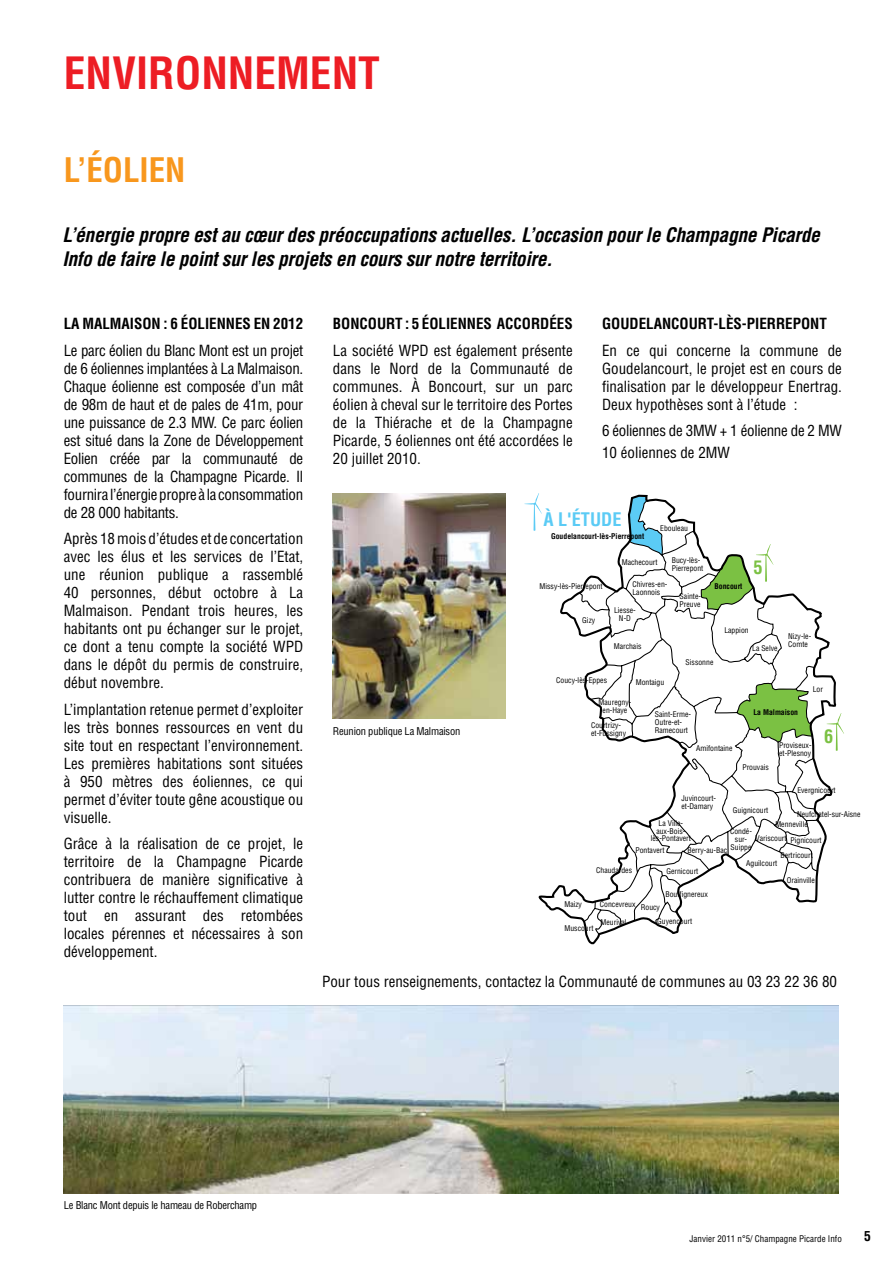
<style>
.page{position:relative;width:893px;height:1263px;background:#fff}
.page>*{position:absolute;margin:0;border:0;box-sizing:border-box;transform-origin:0 0}
.t1{font:700 condensed 43.5px "Helvetica";color:#ed1d24}
.t2{font:700 condensed 33px "Helvetica";color:#f8971d}
.t3{font:italic 700 condensed 19.5px/23.4px "Helvetica";letter-spacing:-.015em;color:#000}
.t4{font:700 condensed 18.3px "Helvetica";color:#5bcbf5}
.t5{font:700 condensed 18.3px "Helvetica";color:#7bc143}
.t6{font:condensed 15px/18px "Helvetica";color:#000;text-align:justify}
.t7{font:700 condensed 15px "Helvetica";color:#000}
.t8{font:condensed 15px/22.2px "Helvetica";letter-spacing:-.02em;color:#000}
.t9{font:700 condensed 13.5px "Helvetica";color:#000}
.t10{font:condensed 10.5px "Helvetica";letter-spacing:-.02em;color:#000}
.t11{font:condensed 9px "Helvetica";color:#000}
.t12{font:condensed 7.65px/7.8px "Helvetica";color:#000}
.t13{font:700 condensed 7.65px "Helvetica";color:#000}
</style>
<div class="page">
<img style="left:333px;top:493px;width:172px;height:226px">
<svg style="left:538px;top:494px;width:299px;height:450px"></svg>
<svg style="left:827px;top:713px;width:17px;height:38px"></svg>
<svg style="left:701px;top:544px;width:72px;height:66px"></svg>
<svg style="left:524px;top:493px;width:18px;height:38px"></svg>
<img style="left:64px;top:1005px;width:775px;height:188px">
<h1 class="t1" style="left:64px;top:46px;width:318px">ENVIRONNEMENT</h1>
<h2 class="t2" style="left:64px;top:150px;width:123px">L’ÉOLIEN</h2>
<h3 class="t3" style="left:62px;top:223px;width:759px">L’énergie propre est au cœur des préoccupations actuelles. L’occasion pour le Champagne Picarde<br>Info de faire le point sur les projets en cours sur notre territoire.</h3>
<p class="t7" style="left:64px;top:314px;width:241px">LA MALMAISON : 6 ÉOLIENNES EN 2012</p>
<p class="t6" style="left:64px;top:341px;width:241px">Le parc éolien du Blanc Mont est un projet de 6 éoliennes implantées à La Malmaison.<br>Chaque éolienne est composée d’un mât de 98m de haut et de pales de 41m, pour une puissance de 2.3 MW. Ce parc éolien est situé dans la Zone de Développement Eolien créée par la communauté de communes de la Champagne Picarde. Il fournira l’énergie propre à la consommation de 28 000 habitants.</p>
<p class="t6" style="left:64px;top:530px;width:241px">Après 18 mois d’études et de concertation avec les élus et les services de l’Etat, une réunion publique a rassemblé 40 personnes, début octobre à La Malmaison. Pendant trois heures, les habitants ont pu échanger sur le projet, ce dont a tenu compte la société WPD dans le dépôt du permis de construire, début novembre.</p>
<p class="t6" style="left:64px;top:700px;width:241px">L’implantation retenue permet d’exploiter les très bonnes ressources en vent du site tout en respectant l’environnement.<br>Les premières habitations sont situées à 950 mètres des éoliennes, ce qui permet d’éviter toute gêne acoustique ou visuelle.</p>
<p class="t6" style="left:64px;top:835px;width:241px">Grâce à la réalisation de ce projet, le territoire de la Champagne Picarde contribuera de manière significative à lutter contre le réchauffement climatique tout en assurant des retombées locales pérennes et nécessaires à son développement.</p>
<p class="t7" style="left:333px;top:314px;width:241px">BONCOURT : 5 ÉOLIENNES ACCORDÉES</p>
<p class="t6" style="left:333px;top:341px;width:241px">La société WPD est également présente dans le Nord de la Communauté de communes. À Boncourt, sur un parc éolien à cheval sur le territoire des Portes de la Thiérache et de la Champagne Picarde, 5 éoliennes ont été accordées le 20 juillet 2010.</p>
<p class="t7" style="left:602px;top:314px;width:226px">GOUDELANCOURT-LÈS-PIERREPONT</p>
<p class="t6" style="left:602px;top:341px;width:241px">En ce qui concerne la commune de Goudelancourt, le projet est en cours de finalisation par le développeur Enertrag.<br>Deux hypothèses sont à l’étude :</p>
<p class="t8" style="left:602px;top:420px;width:241px">6 éoliennes de 3MW + 1 éolienne de 2 MW<br>10 éoliennes de 2MW</p>
<p class="t10" style="left:333px;top:725px;width:129px">Reunion publique La Malmaison</p>
<p class="t4" style="left:543px;top:507px;width:80px">À L'ÉTUDE</p>
<p class="t13" style="left:551px;top:532px;width:95px">Goudelancourt-lès-Pierrepont</p>
<p class="t12" style="left:660px;top:525px;width:29px">Ebouleau</p>
<p class="t12" style="left:672px;top:557px;width:33px">Bucy-lès-<br>Pierrepont</p>
<p class="t12" style="left:680px;top:592px;width:23px">Sainte-<br>Preuve</p>
<p class="t12" style="left:622px;top:558px;width:37px">Machecourt</p>
<p class="t12" style="left:632px;top:580px;width:37px">Chivres-en-<br>Laonnois</p>
<p class="t12" style="left:539px;top:582px;width:65px">Missy-lès-Pierrepont</p>
<p class="t12" style="left:614px;top:606px;width:23px">Liesse-</p>
<p class="t12" style="left:582px;top:616px;width:14px">Gizy</p>
<p class="t12" style="left:619px;top:614px;width:13px">N-D</p>
<p class="t12" style="left:614px;top:642px;width:29px">Marchais</p>
<p class="t5" style="left:753px;top:555px;width:11px">5</p>
<p class="t13" style="left:715px;top:581px;width:29px">Boncourt</p>
<p class="t12" style="left:724px;top:627px;width:26px">Lappion</p>
<p class="t12" style="left:752px;top:644px;width:27px">La Selve</p>
<p class="t12" style="left:686px;top:658px;width:29px">Sissonne</p>
<p class="t12" style="left:788px;top:632px;width:25px">Nizy-le-<br>Comte</p>
<p class="t12" style="left:556px;top:676px;width:52px">Coucy-lès-Eppes</p>
<p class="t12" style="left:636px;top:678px;width:30px">Montaigu</p>
<p class="t12" style="left:655px;top:711px;width:38px">Saint-Erme-<br>Outre-et-<br>Ramecourt</p>
<p class="t12" style="left:813px;top:686px;width:12px">Lor</p>
<p class="t12" style="left:598px;top:698px;width:34px;text-align:center">Mauregny&shy;en-Haye</p>
<p class="t12" style="left:591px;top:722px;width:37px">Courtrizy&shy;et-Fussigny</p>
<p class="t13" style="left:753px;top:707px;width:46px">La Malmaison</p>
<p class="t5" style="left:824px;top:724px;width:11px">6</p>
<p class="t12" style="left:779px;top:741px;width:34px">Proviseux&shy;et-Plesnoy</p>
<p class="t12" style="left:797px;top:786px;width:40px">Evergnicourt</p>
<p class="t12" style="left:696px;top:744px;width:38px">Amifontaine</p>
<p class="t12" style="left:742px;top:763px;width:28px">Prouvais</p>
<p class="t12" style="left:681px;top:794px;width:36px">Juvincourt&shy;et-Damary</p>
<p class="t12" style="left:733px;top:807px;width:37px">Guignicourt</p>
<p class="t12" style="left:797px;top:810px;width:65px">Neufchatel-sur-Aisne</p>
<p class="t12" style="left:651px;top:819px;width:42px;text-align:center">La Ville&shy;aux-Bois&shy;lès-Pontavert</p>
<p class="t12" style="left:775px;top:820px;width:34px">Menneville</p>
<p class="t12" style="left:730px;top:827px;width:23px;text-align:center">Condé&shy;sur-<br>Suippe</p>
<p class="t12" style="left:756px;top:834px;width:33px">Variscourt</p>
<p class="t12" style="left:780px;top:833px;width:43px;line-height:14.7px;text-indent:10px">Pignicourt<br>Bertricourt</p>
<p class="t12" style="left:787px;top:876px;width:30px">Orainville</p>
<p class="t12" style="left:635px;top:846px;width:31px">Pontavert</p>
<p class="t12" style="left:687px;top:846px;width:41px">Berry-au-Bac</p>
<p class="t12" style="left:666px;top:867px;width:34px">Gernicourt</p>
<p class="t12" style="left:746px;top:859px;width:33px">Aguilcourt</p>
<p class="t12" style="left:596px;top:866px;width:37px">Chaudardes</p>
<p class="t12" style="left:665px;top:890px;width:44px">Bouffignereux</p>
<p class="t12" style="left:564px;top:900px;width:19px">Maizy</p>
<p class="t12" style="left:600px;top:900px;width:37px">Concevreux</p>
<p class="t12" style="left:564px;top:924px;width:31px">Muscourt</p>
<p class="t12" style="left:641px;top:904px;width:21px">Roucy</p>
<p class="t12" style="left:657px;top:917px;width:37px">Guyencourt</p>
<p class="t12" style="left:600px;top:918px;width:28px">Meurival</p>
<p class="t6" style="left:322px;top:972px;width:516px">Pour tous renseignements, contactez la Communauté de communes au 03 23 22 36 80</p>
<p class="t10" style="left:64px;top:1198px;width:195px">Le Blanc Mont depuis le hameau de Roberchamp</p>
<p class="t11" style="left:690px;top:1233px;width:154px">Janvier 2011 n°5/ Champagne Picarde Info</p>
<p class="t9" style="left:864px;top:1227px;width:8px">5</p>
</div>
